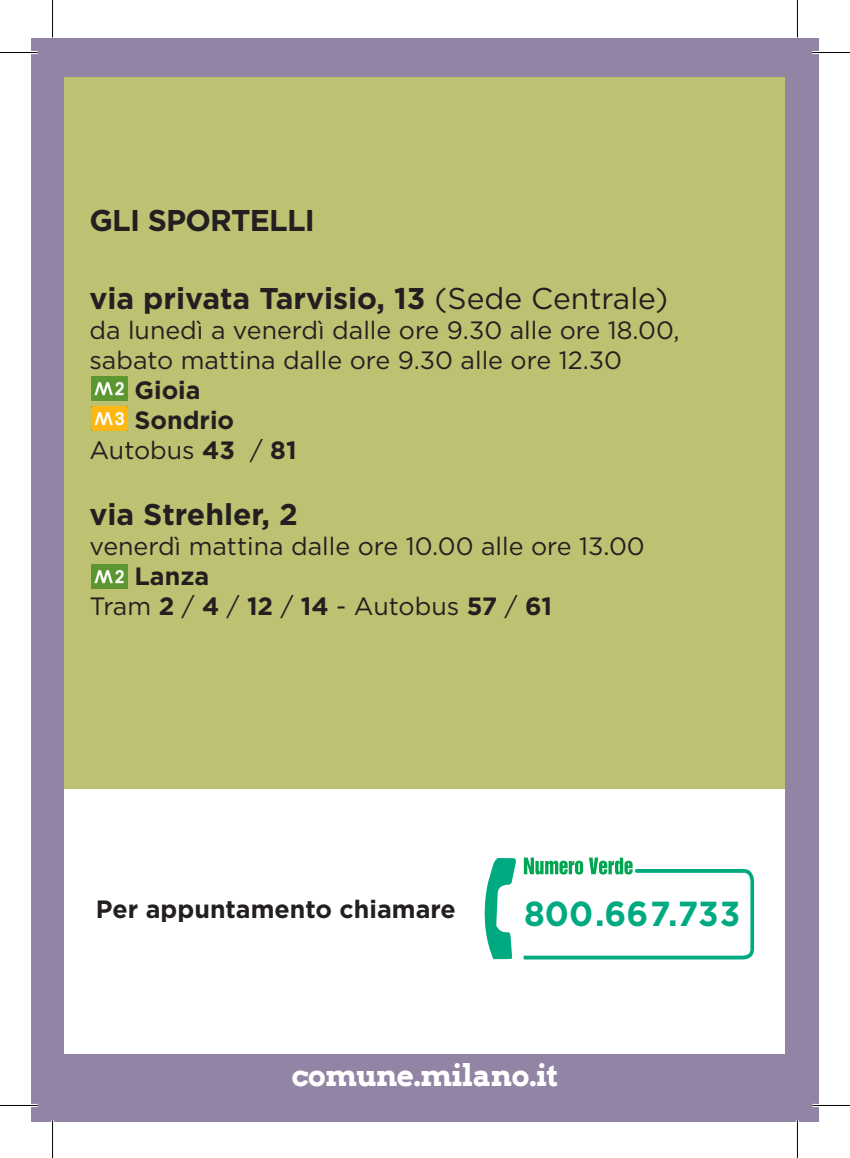
<style>
.page{position:relative;width:850px;height:1158px;background:#fff}
.page>*{position:absolute;margin:0;border:0;box-sizing:border-box;transform-origin:0 0}
.t1{font:700 34.75px "Gotham";color:#00aa81;scale:.95 1}
.t2{font:700 30px "Gotham";color:#231f20}
.t3{font:700 30px "Arvo";letter-spacing:-.025em;color:#fff}
.t4{font:700 30px "Gotham";letter-spacing:-.025em;color:#231f20}
.t5{font:25px/30px "Gotham";color:#231f20}
.t6{font:700 25px "Gotham";color:#231f20}
.s1{font-weight:400}
.s2{font-weight:700}
</style>
<div class="page">
<div style="left:31px;top:38px;width:787px;height:1083px;background:#9284a5"></div>
<div style="left:65px;top:77px;width:720px;height:712px;background:#bdc171"></div>
<img style="left:91px;top:376px;width:37px;height:24px">
<img style="left:91px;top:406px;width:37px;height:24px">
<img style="left:91px;top:564px;width:37px;height:24px">
<div style="left:65px;top:789px;width:720px;height:264px;background:#fff"></div>
<svg style="left:484px;top:858px;width:31px;height:101px"></svg>
<svg style="left:523px;top:857px;width:230px;height:102px"></svg>
<hr style="left:0;top:51px;width:38px;height:3px;background:#fff">
<hr style="left:812px;top:51px;width:37px;height:3px;background:#fff">
<hr style="left:0;top:1103px;width:38px;height:3px;background:#fff">
<hr style="left:812px;top:1103px;width:37px;height:3px;background:#fff">
<hr style="left:51px;top:1120px;width:3px;height:37px;background:#fff">
<hr style="left:795px;top:1120px;width:3px;height:37px;background:#fff">
<hr style="left:0;top:52px;width:38px;height:1px;background:#000">
<hr style="left:812px;top:52px;width:37px;height:1px;background:#000">
<hr style="left:0;top:1104px;width:38px;height:1px;background:#000">
<hr style="left:812px;top:1104px;width:37px;height:1px;background:#000">
<hr style="left:52px;top:0;width:1px;height:38px;background:#000">
<hr style="left:52px;top:1120px;width:1px;height:37px;background:#000">
<hr style="left:796px;top:0;width:1px;height:38px;background:#000">
<hr style="left:796px;top:1120px;width:1px;height:37px;background:#000">
<p class="t4" style="left:89px;top:200px;width:227px">GLI SPORTELLI</p>
<p class="t2" style="left:89px;top:278px;width:580px">via privata Tarvisio, 13 <span class="s1">(Sede Centrale)</span></p>
<p class="t5" style="left:89px;top:314px;width:591px">da lunedì a venerdì dalle ore 9.30 alle ore 18.00, sabato mattina dalle ore 9.30 alle ore 12.30</p>
<p class="t6" style="left:134px;top:373px;width:68px">Gioia</p>
<p class="t6" style="left:134px;top:403px;width:101px">Sondrio</p>
<p class="t5" style="left:89px;top:434px;width:208px">Autobus <span class="s2">43</span> / <span class="s2">81</span></p>
<p class="t2" style="left:89px;top:494px;width:210px">via Strehler, 2</p>
<p class="t5" style="left:89px;top:530px;width:556px">venerdì mattina dalle ore 10.00 alle ore 13.00</p>
<p class="t5" style="left:89px;top:560px;width:463px;text-indent:45px"><span class="s2">Lanza<br></span>Tram <span class="s2">2</span> / <span class="s2">4</span> / <span class="s2">12</span> / <span class="s2">14</span> - Autobus <span class="s2">57</span> / <span class="s2">61</span></p>
<p class="t6" style="left:96px;top:892px;width:361px">Per appuntamento chiamare</p>
<h1 class="t1" style="left:524px;top:890px;width:229px">800.667.733</h1>
<p class="t3" style="left:291px;top:1056px;width:269px">comune.milano.it</p>
</div>
